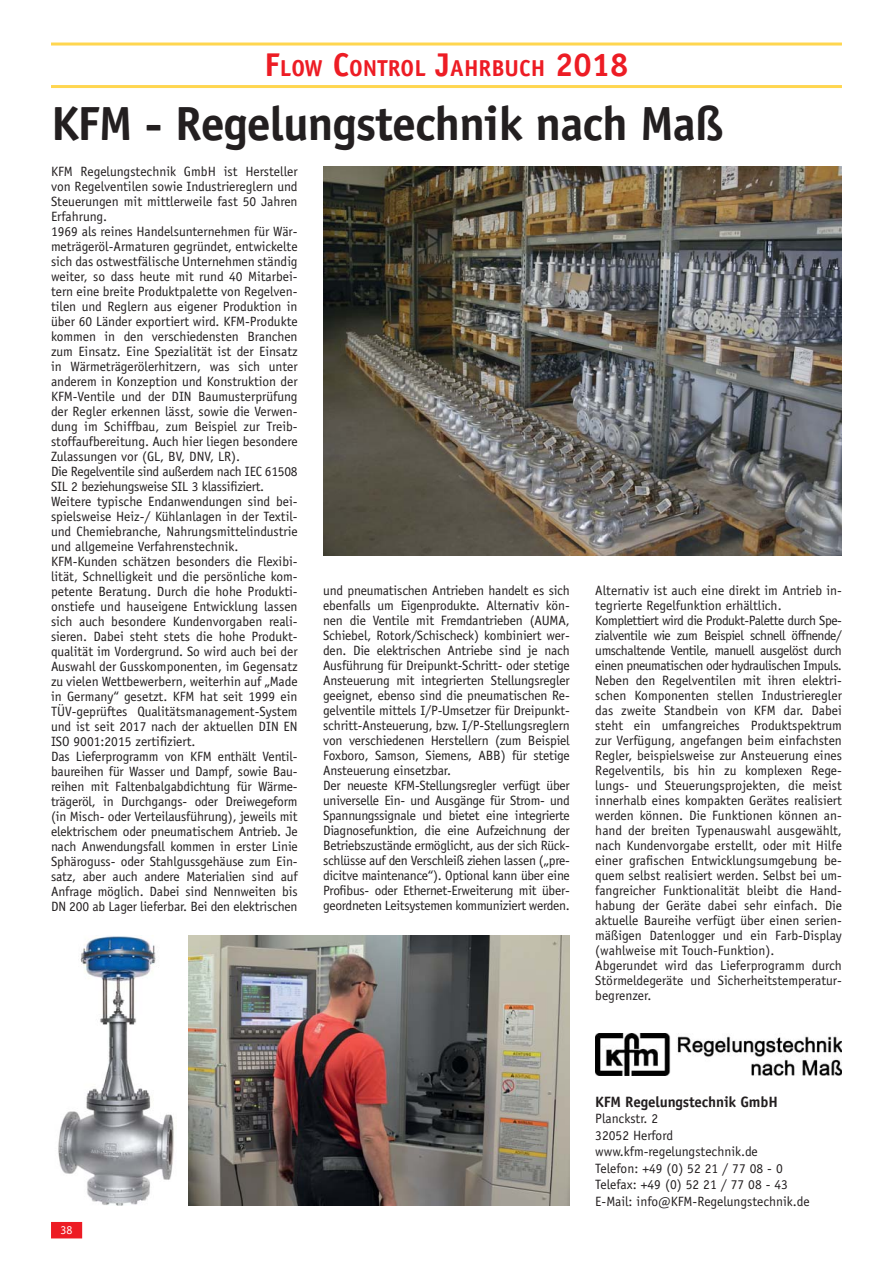
<style>
.page{position:relative;width:893px;height:1263px;background:#fff}
.page>*{position:absolute;margin:0;border:0;box-sizing:border-box;transform-origin:0 0}
.t1{font:700 48px "Officina Sans Std";letter-spacing:-.02em;color:#231f20}
.t2{font:700 23.1px "Officina Sans Std";color:#ed1c24}
.t3{font:700 15px "Officina Sans Std";letter-spacing:-.01em;color:#231f20}
.t4{font:13.5px/15px "Officina Sans Std";letter-spacing:-.01em;color:#231f20}
.t5{font:12px "Officina Sans Std";color:#fff}
.s1{font-size:33px}
</style>
<div class="page">
<hr style="left:51px;top:43px;width:791px;height:3px;background:#ffd64f">
<hr style="left:51px;top:85px;width:791px;height:3px;background:#ffd64f">
<div style="left:51px;top:1222px;width:31px;height:16px;background:#ed1c24"></div>
<img style="left:595px;top:1033px;width:247px;height:42px">
<img style="left:58px;top:936px;width:116px;height:269px">
<img style="left:189px;top:936px;width:381px;height:269px">
<img style="left:323px;top:166px;width:519px;height:389px">
<h2 class="t2" style="left:264px;top:60px;width:365px"><span class="s1">F</span>LOW <span class="s1">C</span>ONTROL <span class="s1">J</span>AHRBUCH <span class="s1">2018</span></h2>
<h1 class="t1" style="left:51px;top:105px;width:674px">KFM - Regelungstechnik nach Maß</h1>
<p class="t4" style="left:51px;top:165px;width:248px">KFM Regelungstechnik GmbH ist Hersteller von Regelventilen sowie Industriereglern und Steuerungen mit mittlerweile fast 50 Jahren Erfahrung.<br>1969 als reines Handelsunternehmen für Wär&shy;meträgeröl-Armaturen gegründet, entwickelte sich das ostwestfälische Unternehmen ständig weiter, so dass heute mit rund 40 Mitarbei&shy;tern eine breite Produktpalette von Regelven&shy;tilen und Reglern aus eigener Produktion in über 60 Länder exportiert wird. KFM-Produkte kommen in den verschiedensten Branchen zum Einsatz. Eine Spezialität ist der Einsatz in Wärmeträgerölerhitzern, was sich unter anderem in Konzeption und Konstruktion der KFM-Ventile und der DIN Baumusterprüfung der Regler erkennen lässt, sowie die Verwen&shy;dung im Schiffbau, zum Beispiel zur Treib&shy;stoffaufbereitung. Auch hier liegen besondere Zulassungen vor (GL, BV, DNV, LR).<br>Die Regelventile sind außerdem nach IEC 61508<br>SIL 2 beziehungsweise SIL 3 klassifiziert.<br>Weitere typische Endanwendungen sind bei&shy;spielsweise Heiz-/ Kühlanlagen in der Textil&shy;und Chemiebranche, Nahrungsmittelindustrie und allgemeine Verfahrenstechnik.<br>KFM-Kunden schätzen besonders die Flexibi&shy;lität, Schnelligkeit und die persönliche kom&shy;petente Beratung. Durch die hohe Produkti&shy;onstiefe und hauseigene Entwicklung lassen sich auch besondere Kundenvorgaben reali&shy;sieren. Dabei steht stets die hohe Produkt&shy;qualität im Vordergrund. So wird auch bei der Auswahl der Gusskomponenten, im Gegensatz zu vielen Wettbewerbern, weiterhin auf „Made in Germany“ gesetzt. KFM hat seit 1999 ein TÜV-geprüftes Qualitätsmanagement-System und ist seit 2017 nach der aktuellen DIN EN ISO 9001:2015 zertifiziert.<br>Das Lieferprogramm von KFM enthält Ventil&shy;baureihen für Wasser und Dampf, sowie Bau&shy;reihen mit Faltenbalgabdichtung für Wärme&shy;trägeröl, in Durchgangs- oder Dreiwegeform (in Misch- oder Verteilausführung), jeweils mit elektrischem oder pneumatischem Antrieb. Je nach Anwendungsfall kommen in erster Linie Sphäroguss- oder Stahlgussgehäuse zum Ein&shy;satz, aber auch andere Materialien sind auf Anfrage möglich. Dabei sind Nennweiten bis DN 200 ab Lager lieferbar. Bei den elektrischen</p>
<p class="t4" style="left:323px;top:585px;width:248px">und pneumatischen Antrieben handelt es sich ebenfalls um Eigenprodukte. Alternativ kön&shy;nen die Ventile mit Fremdantrieben (AUMA, Schiebel, Rotork/Schischeck) kombiniert wer&shy;den. Die elektrischen Antriebe sind je nach Ausführung für Dreipunkt-Schritt- oder stetige Ansteuerung mit integrierten Stellungsregler geeignet, ebenso sind die pneumatischen Re&shy;gelventile mittels I/P-Umsetzer für Dreipunkt&shy;schritt-Ansteuerung, bzw. I/P-Stellungsreglern von verschiedenen Herstellern (zum Beispiel Foxboro, Samson, Siemens, ABB) für stetige Ansteuerung einsetzbar.<br>Der neueste KFM-Stellungsregler verfügt über universelle Ein- und Ausgänge für Strom- und Spannungssignale und bietet eine integrierte Diagnosefunktion, die eine Aufzeichnung der Betriebszustände ermöglicht, aus der sich Rück&shy;schlüsse auf den Verschleiß ziehen lassen („pre&shy;dicitve maintenance“). Optional kann über eine Profibus- oder Ethernet-Erweiterung mit über&shy;geordneten Leitsystemen kommuniziert werden.</p>
<p class="t4" style="left:595px;top:585px;width:248px">Alternativ ist auch eine direkt im Antrieb in&shy;tegrierte Regelfunktion erhältlich.<br>Komplettiert wird die Produkt-Palette durch Spe&shy;zialventile wie zum Beispiel schnell öffnende/ umschaltende Ventile, manuell ausgelöst durch einen pneumatischen oder hydraulischen Impuls.<br>Neben den Regelventilen mit ihren elektri&shy;schen Komponenten stellen Industrieregler das zweite Standbein von KFM dar. Dabei steht ein umfangreiches Produktspektrum zur Verfügung, angefangen beim einfachsten Regler, beispielsweise zur Ansteuerung eines Regelventils, bis hin zu komplexen Rege&shy;lungs- und Steuerungsprojekten, die meist innerhalb eines kompakten Gerätes realisiert werden können. Die Funktionen können an&shy;hand der breiten Typenauswahl ausgewählt, nach Kundenvorgabe erstellt, oder mit Hilfe einer grafischen Entwicklungsumgebung be&shy;quem selbst realisiert werden. Selbst bei um&shy;fangreicher Funktionalität bleibt die Hand&shy;habung der Geräte dabei sehr einfach. Die aktuelle Baureihe verfügt über einen serien&shy;mäßigen Datenlogger und ein Farb-Display (wahlweise mit Touch-Funktion).<br>Abgerundet wird das Lieferprogramm durch Störmeldegeräte und Sicherheitstemperatur&shy;begrenzer.</p>
<p class="t5" style="left:61px;top:1226px;width:13px">38</p>
<p class="t3" style="left:595px;top:1096px;width:184px">KFM Regelungstechnik GmbH</p>
<p class="t4" style="left:595px;top:1112px;width:216px;line-height:16.5px">Planckstr. 2<br>32052 Herford www.kfm-regelungstechnik.de<br>Telefon: +49 (0) 52 21 / 77 08 - 0<br>Telefax: +49 (0) 52 21 / 77 08 - 43<br>E-Mail: info@KFM-Regelungstechnik.de</p>
</div>
